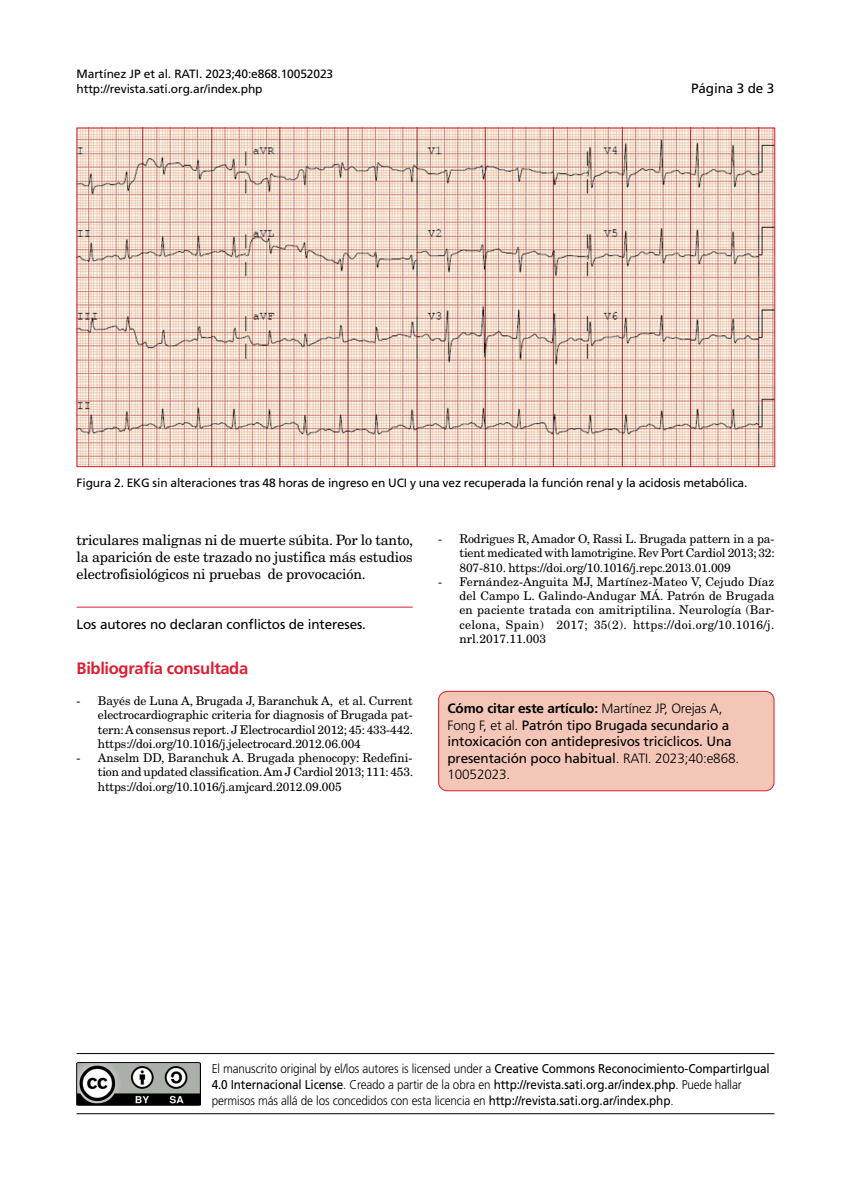
<style>
.page{position:relative;width:851px;height:1191px;background:#fff}
.page>*{position:absolute;margin:0;border:0;box-sizing:border-box;transform-origin:0 0}
.t1{font:700 16.5px "Frutiger LT Std";letter-spacing:-.02em;color:#da2032}
.t2{font:14.25px/17.2px "New Century Schlbk LT Std";letter-spacing:-.01em;color:#000;text-align:justify}
.t3{font:13.5px/16.5px "Frutiger LT Std";letter-spacing:-.01em;color:#000}
.t4{font:12.75px/15.8px "Frutiger LT Std";letter-spacing:-.01em;color:#000;scale:.92 1}
.t5{font:12px/14.2px "New Century Schlbk LT Std";letter-spacing:-.01em;color:#000;text-align:justify}
.t6{font:12px/15px "Frutiger LT Std";letter-spacing:-.01em;color:#000}
.s1{font-weight:700}
.s2{font-weight:300}
</style>
<div class="page">
<hr style="left:77px;top:607px;width:335px;height:1px;background:#da2032">
<hr style="left:77px;top:1053px;width:697px;height:1px;background:#000">
<hr style="left:77px;top:1113px;width:697px;height:1px;background:#000">
<img style="left:77px;top:1062px;width:123px;height:44px">
<div style="left:438px;top:691px;width:335px;height:99px;background:#f3c6b8;border-radius:9px"></div>
<div style="left:438px;top:691px;width:336px;height:100px;border:1px solid #da2032;border-radius:9px"></div>
<img style="left:79px;top:130px;width:694px;height:335px">
<p class="t6" style="left:77px;top:66px;width:258px">Martínez JP et al. RATI. 2023;40:e868.10052023 http://revista.sati.org.ar/index.php</p>
<p class="t3" style="left:691px;top:80px;width:85px">Página 3 de 3</p>
<p class="t6" style="left:77px;top:475px;width:672px">Figura 2. EKG sin alteraciones tras 48 horas de ingreso en UCI y una vez recuperada la función renal y la acidosis metabólica.</p>
<p class="t2" style="left:77px;top:531px;width:338px">triculares malignas ni de muerte súbita. Por lo tanto, la aparición de este trazado no justifica más estudios electrofisiológicos ni pruebas de provocación.</p>
<p class="t3" style="left:77px;top:616px;width:291px">Los autores no declaran conflictos de intereses.</p>
<h1 class="t1" style="left:77px;top:658px;width:173px">Bibliografía consultada</h1>
<p class="t5" style="left:98px;top:693px;width:317px;text-indent:-21px">- Bayés de Luna A, Brugada J, Baranchuk A, et al. Current electrocardiographic criteria for diagnosis of Brugada pat&shy;tern: A consensus report. J Electrocardiol 2012; 45: 433-442. https://doi.org/10.1016/j.jelectrocard.2012.06.004</p>
<p class="t5" style="left:98px;top:750px;width:317px;text-indent:-21px">- Anselm DD, Baranchuk A. Brugada phenocopy: Redefini&shy;tion and updated classification. Am J Cardiol 2013; 111: 453. https://doi.org/10.1016/j.amjcard.2012.09.005</p>
<p class="t5" style="left:459px;top:531px;width:317px;text-indent:-21px">- Rodrigues R, Amador O, Rassi L. Brugada pattern in a pa&shy;tient medicated with lamotrigine. Rev Port Cardiol 2013; 32:<br>807-810. https://doi.org/10.1016/j.repc.2013.01.009</p>
<p class="t5" style="left:459px;top:574px;width:316px;text-indent:-21px">- Fernández-Anguita MJ, Martínez-Mateo V, Cejudo Díaz del Campo L. Galindo-Andugar MÁ. Patrón de Brugada en paciente tratada con amitriptilina. Neurología (Bar&shy;celona, Spain) 2017; 35(2). https://doi.org/10.1016/j. nrl.2017.11.003</p>
<p class="t3" style="left:447px;top:700px;width:293px"><span class="s1">Cómo citar este artículo:</span> <span class="s2">Martínez JP, Orejas A, Fong F, et al.</span> Patrón tipo Brugada secundario a intoxicación con antidepresivos tricíclicos. Una presentación poco habitual<span class="s2">. RATI. 2023;40:e868.<br>10052023.</span></p>
<p class="t4" style="left:212px;top:1060px;width:608px"><span class="s2">El manuscrito original by el/los autores is licensed under a</span> Creative Commons Reconocimiento-CompartirIgual<br>4.0 Internacional License<span class="s2">. Creado a partir de la obra en</span> http://revista.sati.org.ar/index.php<span class="s2">. Puede hallar permisos más allá de los concedidos con esta licencia en</span> http://revista.sati.org.ar/index.php<span class="s2">.</span></p>
</div>
